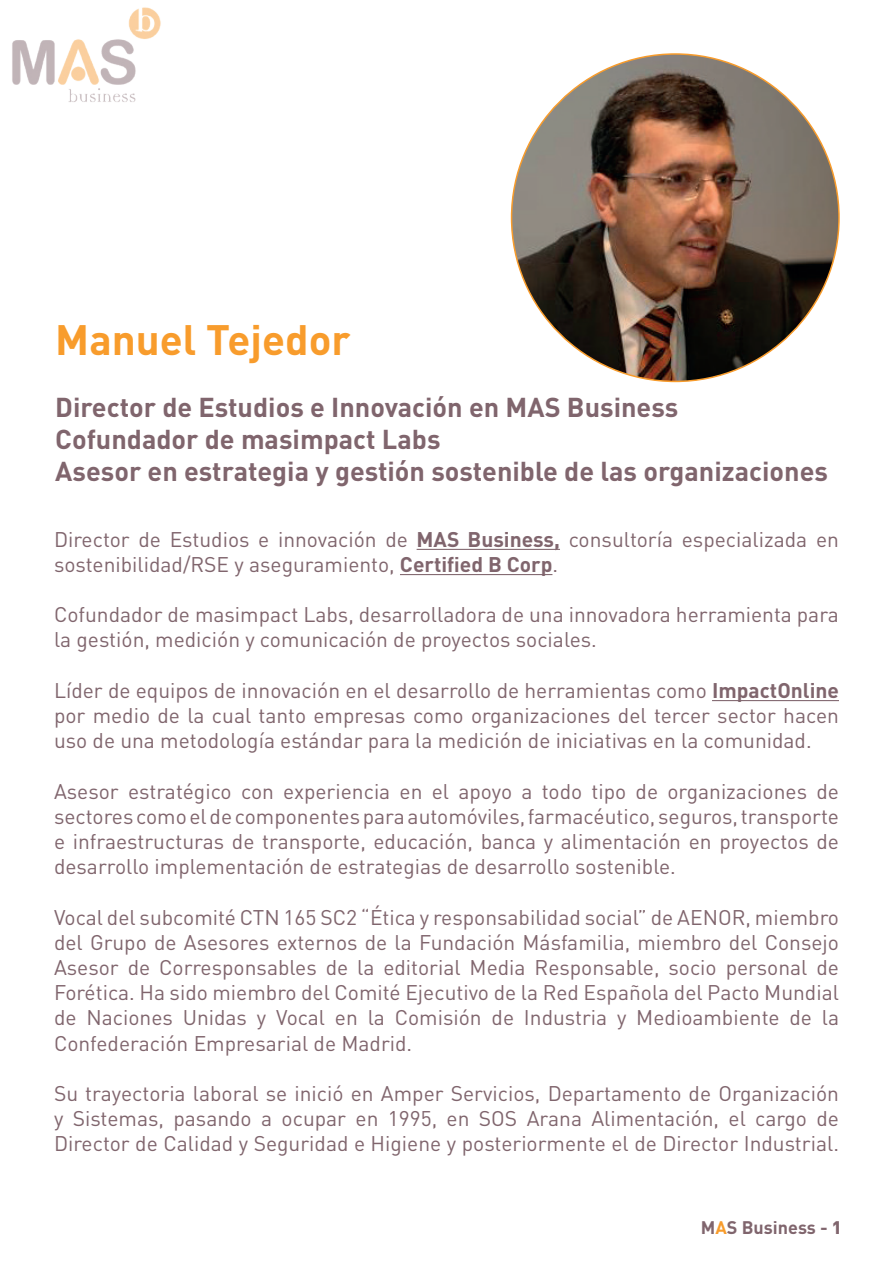
<style>
.page{position:relative;width:893px;height:1263px;background:#fff}
.page>*{position:absolute;margin:0;border:0;box-sizing:border-box;transform-origin:0 0}
.t1{font:700 42px "DIN Pro";color:#f89c2c}
.t2{font:700 27px/32.4px "DIN Pro";color:#80656d}
.t3{font:21px/25.2px "DIN Pro";color:#80656d;text-align:justify}
.t4{font:700 18px "DIN Pro";color:#80656d}
.s1{font-weight:700}
.s2{color:#f89c2c}
.s3{font-weight:900}
</style>
<div class="page">
<img style="left:12px;top:7px;width:149px;height:95px">
<img style="left:512px;top:54px;width:327px;height:327px;border-radius:164px">
<hr style="left:417px;top:549px;width:143px;height:1px;background:#80656d">
<hr style="left:400px;top:574px;width:152px;height:1px;background:#80656d">
<hr style="left:712px;top:700px;width:127px;height:1px;background:#80656d">
<h1 class="t1" style="left:55px;top:312px;width:297px">Manuel Tejedor</h1>
<p class="t2" style="left:55px;top:390px;width:774px">Director de Estudios e Innovación en MAS Business<br>Cofundador de masimpact Labs<br>Asesor en estrategia y gestión sostenible de las organizaciones</p>
<p class="t3" style="left:54px;top:525px;width:786px">Director de Estudios e innovación de <span class="s1">MAS Business,</span> consultoría especializada en sostenibilidad/RSE y aseguramiento, <span class="s1">Certified B Corp</span>.</p>
<p class="t3" style="left:54px;top:601px;width:786px">Cofundador de masimpact Labs, desarrolladora de una innovadora herramienta para la gestión, medición y comunicación de proyectos sociales.</p>
<p class="t3" style="left:54px;top:677px;width:786px">Líder de equipos de innovación en el desarrollo de herramientas como <span class="s1">ImpactOnline </span>por medio de la cual tanto empresas como organizaciones del tercer sector hacen uso de una metodología estándar para la medición de iniciativas en la comunidad.</p>
<p class="t3" style="left:54px;top:777px;width:786px">Asesor estratégico con experiencia en el apoyo a todo tipo de organizaciones de sectores como el de componentes para automóviles, farmacéutico, seguros, transporte e infraestructuras de transporte, educación, banca y alimentación en proyectos de desarrollo implementación de estrategias de desarrollo sostenible.</p>
<p class="t3" style="left:54px;top:903px;width:786px">Vocal del subcomité CTN 165 SC2 “Ética y responsabilidad social” de AENOR, miembro del Grupo de Asesores externos de la Fundación Másfamilia, miembro del Consejo Asesor de Corresponsables de la editorial Media Responsable, socio personal de Forética. Ha sido miembro del Comité Ejecutivo de la Red Española del Pacto Mundial de Naciones Unidas y Vocal en la Comisión de Industria y Medioambiente de la Confederación Empresarial de Madrid.</p>
<p class="t3" style="left:54px;top:1080px;width:786px">Su trayectoria laboral se inició en Amper Servicios, Departamento de Organización y Sistemas, pasando a ocupar en 1995, en SOS Arana Alimentación, el cargo de Director de Calidad y Seguridad e Higiene y posteriormente el de Director Industrial.</p>
<p class="t4" style="left:701px;top:1215px;width:143px">M<span class="s2">A</span>S Business - <span class="s3">1</span></p>
</div>
